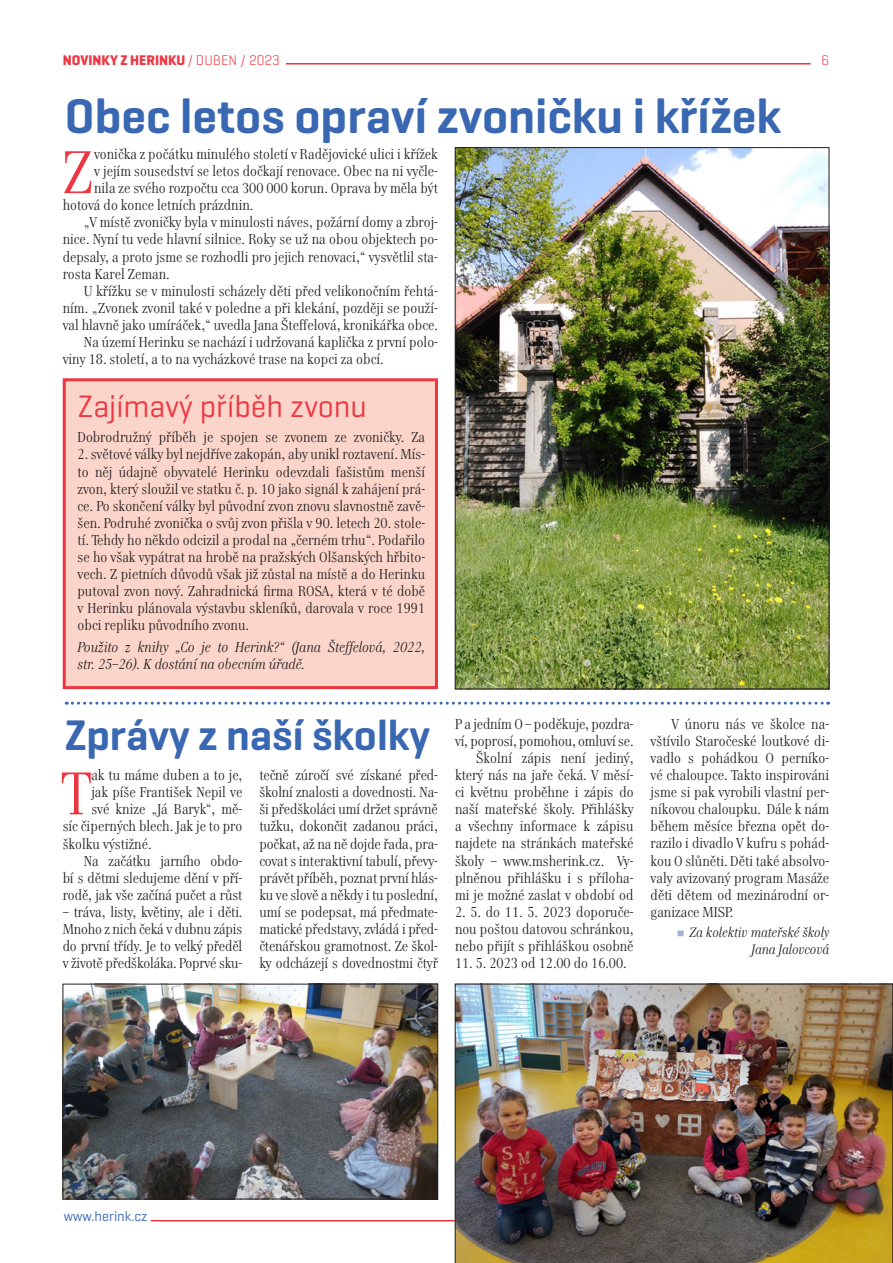
<style>
.page{position:relative;width:893px;height:1263px;background:#fff}
.page>*{position:absolute;margin:0;border:0;box-sizing:border-box;transform-origin:0 0}
.text_iniciala{font:59.85px "Genre";color:#ee3642}
.nadtitulek{font:600 49.5px "Geogrotesque";color:#3967b2}
.nadtitulek-2{font:600 43.5px "Geogrotesque";color:#3967b2}
.nadtitulek-3{font:31.5px "Geogrotesque";color:#ee3642}
.text{font:14.25px/17.1px "Genre";color:#231f20;text-align:justify}
.text_neodsazeny{font:14.25px/17.1px "Genre";color:#231f20;text-align:justify}
.text_iniciala-2{font:14.25px "Genre";color:#231f20}
.text_neodsazeny-2{font:italic 14.25px/17.1px "Genre";color:#231f20}
.t1{font:700 14.25px "Geogrotesque";color:#ee3642}
.t2{font:14.25px "Geogrotesque";color:#3967b2}
.t3{font:300 14.25px "Geogrotesque";color:#ee3642}
.t4{font:italic 13.5px/16.2px "Genre";color:#231f20;text-align:right}
.s1{font-weight:300}
</style>
<div class="page">
<hr style="left:151px;top:1220px;width:678px;height:1px;background:#ee3642">
<div style="left:63px;top:378px;width:375px;height:311px;background:#fcd5ca;border:3px solid #ee3642"></div>
<img style="left:457px;top:149px;width:370px;height:538px">
<svg style="left:66px;top:702px;width:763px;height:3px"></svg>
<img style="left:455px;top:984px;width:438px;height:279px">
<img style="left:65px;top:986px;width:371px;height:211px">
<div style="left:63px;top:984px;width:375px;height:215px;border:1px solid #231f20"></div>
<hr style="left:286px;top:63px;width:525px;height:2px;background:#ee3642">
<p class="t1" style="left:63px;top:51px;width:219px">NOVINKY Z HERINKU <span class="s1">/ DUBEN / 2023</span></p>
<p class="t3" style="left:821px;top:51px;width:9px">6</p>
<p class="nadtitulek" style="left:65px;top:85px;width:718px">Obec letos opraví zvoničku i křížek</p>
<p class="text_iniciala" style="left:63px;top:139px;width:31px">Z</p>
<p class="text_iniciala-2" style="left:94px;top:146px;width:345px">vonička z počátku minulého století v Radějovické ulici i křížek</p>
<p class="text_iniciala-2" style="left:94px;top:163px;width:345px">v jejím sousedství se letos dočkají renovace. Obec na ni vyčle-</p>
<p class="text_iniciala-2" style="left:94px;top:180px;width:345px">nila ze svého rozpočtu cca 300 000 korun. Oprava by měla být</p>
<p class="text_iniciala-2" style="left:63px;top:197px;width:192px">hotová do konce letních prázdnin.</p>
<p class="text" style="left:63px;top:215px;width:377px;text-indent:21px">„V místě zvoničky byla v minulosti náves, požární domy a zbroj&shy;nice. Nyní tu vede hlavní silnice. Roky se už na obou objektech po&shy;depsaly, a proto jsme se rozhodli pro jejich renovaci,“ vysvětlil sta&shy;rosta Karel Zeman.</p>
<p class="text" style="left:63px;top:284px;width:377px;text-indent:21px">U křížku se v minulosti scházely děti před velikonočním řehtá&shy;ním. „Zvonek zvonil také v poledne a při klekání, později se použí&shy;val hlavně jako umíráček,“ uvedla Jana Šteffelová, kronikářka obce.</p>
<p class="text" style="left:63px;top:335px;width:377px;text-indent:21px">Na území Herinku se nachází i udržovaná kaplička z první polo&shy;viny 18. století, a to na vycházkové trase na kopci za obcí.</p>
<p class="nadtitulek-3" style="left:78px;top:386px;width:291px">Zajímavý příběh zvonu</p>
<p class="text_neodsazeny" style="left:78px;top:430px;width:349px">Dobrodružný příběh je spojen se zvonem ze zvoničky. Za</p>
<p class="text_neodsazeny" style="left:78px;top:447px;width:349px">2. světové války byl nejdříve zakopán, aby unikl roztavení. Mís&shy;to něj údajně obyvatelé Herinku odevzdali fašistům menší zvon, který sloužil ve statku č. p. 10 jako signál k zahájení prá&shy;ce. Po skončení války byl původní zvon znovu slavnostně zavě&shy;šen. Podruhé zvonička o svůj zvon přišla v 90. letech 20. stole&shy;tí. Tehdy ho někdo odcizil a prodal na „černém trhu“. Podařilo se ho však vypátrat na hrobě na pražských Olšanských hřbito&shy;vech. Z pietních důvodů však již zůstal na místě a do Herinku putoval zvon nový. Zahradnická firma ROSA, která v té době v Herinku plánovala výstavbu skleníků, darovala v roce 1991 obci repliku původního zvonu.</p>
<p class="text_neodsazeny-2" style="left:78px;top:640px;width:349px">Použito z knihy „Co je to Herink?“ (Jana Šteffelová, 2022, str. 25–26). K dostání na obecním úřadě.</p>
<p class="nadtitulek-2" style="left:65px;top:708px;width:367px">Zprávy z naší školky</p>
<p class="text_iniciala" style="left:63px;top:761px;width:29px">T</p>
<p class="text_iniciala-2" style="left:91px;top:767px;width:153px">ak tu máme duben a to je,</p>
<p class="text_iniciala-2" style="left:91px;top:784px;width:153px">jak píše František Nepil ve</p>
<p class="text_iniciala-2" style="left:91px;top:801px;width:153px">své knize „Já Baryk“, mě-</p>
<p class="text_iniciala-2" style="left:63px;top:819px;width:181px">síc čiperných blech. Jak je to pro</p>
<p class="text_iniciala-2" style="left:63px;top:836px;width:90px">školku výstižné.</p>
<p class="text" style="left:63px;top:854px;width:181px;text-indent:21px">Na začátku jarního obdo&shy;bí s dětmi sledujeme dění v pří&shy;rodě, jak vše začíná pučet a růst</p>
<p class="text" style="left:63px;top:905px;width:181px">– tráva, listy, květiny, ale i děti.<br>Mnoho z nich čeká v dubnu zápis do první třídy. Je to velký předěl v životě předškoláka. Poprvé sku-</p>
<p class="text" style="left:259px;top:768px;width:180px">tečně zúročí své získané před&shy;školní znalosti a dovednosti. Na&shy;ši předškoláci umí držet správně tužku, dokončit zadanou práci, počkat, až na ně dojde řada, pra&shy;covat s interaktivní tabulí, převy&shy;právět příběh, poznat první hlás&shy;ku ve slově a někdy i tu poslední, umí se podepsat, má předmate&shy;matické představy, zvládá i před&shy;čtenářskou gramotnost. Ze škol&shy;ky odcházejí s dovednostmi čtyř</p>
<p class="text" style="left:455px;top:717px;width:180px">P a jedním O – poděkuje, pozdra&shy;ví, poprosí, pomohou, omluví se.</p>
<p class="text" style="left:455px;top:751px;width:180px;text-indent:21px">Školní zápis není jediný, který nás na jaře čeká. V měsí&shy;ci květnu proběhne i zápis do naší mateřské školy. Přihlášky a všechny informace k zápisu najdete na stránkách mateřské školy – www.msherink.cz. Vy&shy;plněnou přihlášku i s příloha&shy;mi je možné zaslat v období od</p>
<p class="text" style="left:455px;top:905px;width:180px">2. 5. do 11. 5. 2023 doporuče&shy;nou poštou datovou schránkou, nebo přijít s přihláškou osobně</p>
<p class="text" style="left:455px;top:956px;width:173px">11. 5. 2023 od 12.00 do 16.00.</p>
<p class="text" style="left:651px;top:717px;width:180px;text-indent:21px">V únoru nás ve školce na&shy;vštívilo Staročeské loutkové di&shy;vadlo s pohádkou O perníko&shy;vé chaloupce. Takto inspirováni jsme si pak vyrobili vlastní per&shy;níkovou chaloupku. Dále k nám během měsíce března opět do&shy;razilo i divadlo V kufru s pohád&shy;kou O slůněti. Děti také absolvo&shy;valy avizovaný program Masáže děti dětem od mezinárodní or&shy;ganizace MISP.</p>
<p class="t4" style="left:689px;top:926px;width:141px">Za kolektiv mateřské školy<br>Jana Jalovcová</p>
<p class="t2" style="left:64px;top:1208px;width:86px">www.herink.cz</p>
</div>
